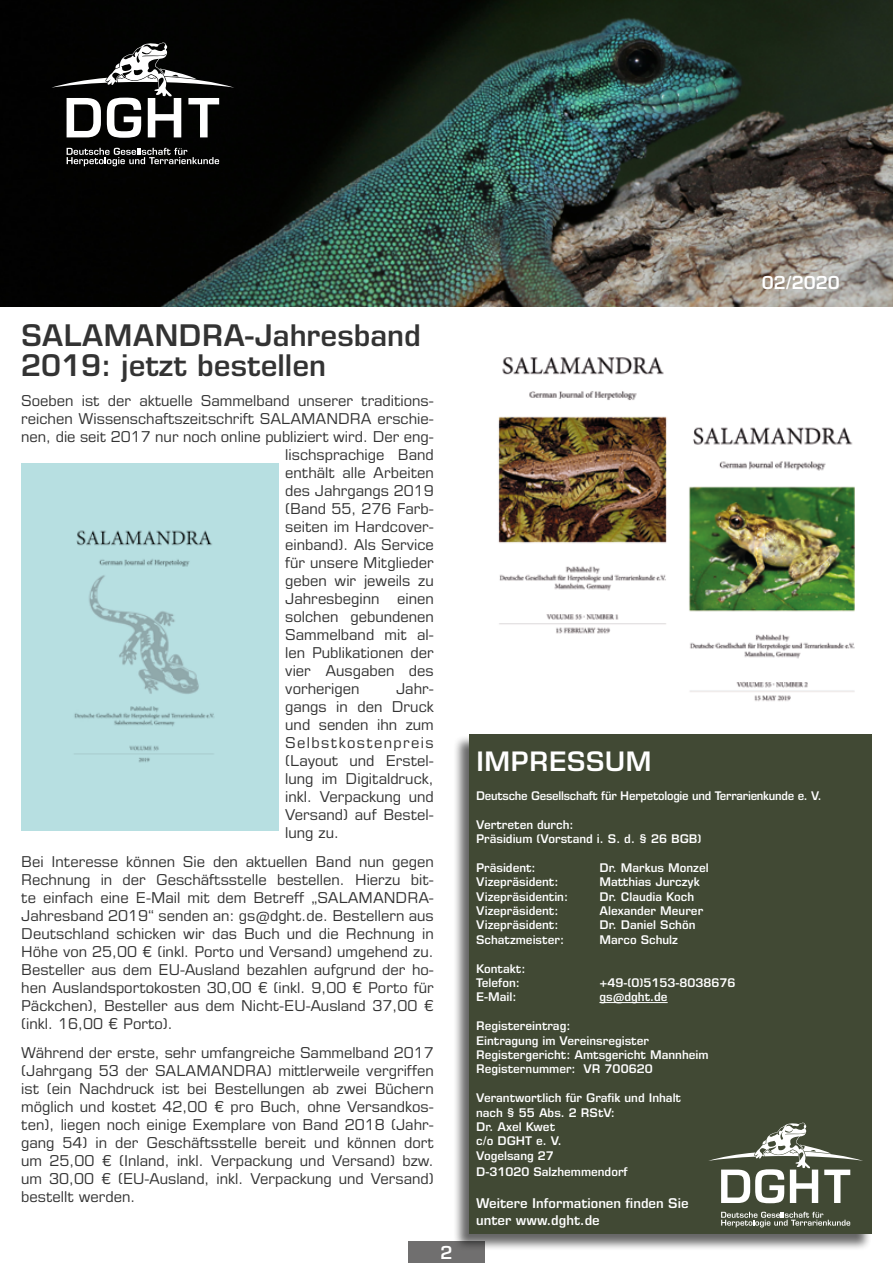
<style>
.page{position:relative;width:893px;height:1263px;background:#fff}
.page>*{position:absolute;margin:0;border:0;box-sizing:border-box;transform-origin:0 0}
.t1{font:600 30px/30px "Eurostile LT Pro";color:#333}
.t2{font:600 27px "Eurostile LT Pro";color:#fff}
.t3{font:600 18px "Eurostile LT Pro";color:#fff}
.t4{font:15px/18px "Eurostile LT Pro";color:#333;text-align:justify}
.t5{font:600 13.5px/16.2px "Eurostile LT Pro";color:#fff}
.t6{font:600 12px/14.4px "Eurostile LT Pro";color:#fff}
.t7{font:600 12px "Eurostile LT Pro";letter-spacing:-.02em;color:#fff}
</style>
<div class="page">
<img style="left:0;top:0;width:893px;height:306px">
<div style="left:408px;top:1242px;width:77px;height:21px;background:#706f6f"></div>
<div style="left:453px;top:734px;width:418px;height:517px;background:#000;opacity:.75"></div>
<div style="left:469px;top:734px;width:403px;height:500px;background:#414934"></div>
<hr style="left:599px;top:1002px;width:69px;height:1px;background:#fff">
<svg style="left:721px;top:1212px;width:129px;height:15px"></svg>
<svg style="left:709px;top:1123px;width:154px;height:80px"></svg>
<img style="left:21px;top:463px;width:257px;height:368px">
<svg style="left:67px;top:148px;width:152px;height:18px;background:#444443"></svg>
<svg style="left:51px;top:43px;width:183px;height:95px"></svg>
<img style="left:498px;top:357px;width:169px;height:277px">
<img style="left:689px;top:427px;width:166px;height:275px">
<h1 class="t1" style="left:21px;top:320px;width:401px">SALAMANDRA-Jahresband<br>2019: jetzt bestellen</h1>
<p class="t4" style="left:21px;top:391px;width:414px">Soeben ist der aktuelle Sammelband unserer traditions-</p>
<p class="t4" style="left:21px;top:409px;width:414px">reichen Wissenschaftszeitschrift SALAMANDRA erschie-</p>
<p class="t4" style="left:21px;top:427px;width:414px">nen, die seit 2017 nur noch online publiziert wird. Der eng-</p>
<p class="t4" style="left:285px;top:445px;width:150px">lischsprachige Band</p>
<p class="t4" style="left:285px;top:463px;width:150px">enthält alle Arbeiten</p>
<p class="t4" style="left:285px;top:481px;width:150px">des Jahrgangs 2019</p>
<p class="t4" style="left:285px;top:499px;width:150px">(Band 55, 276 Farb-</p>
<p class="t4" style="left:285px;top:517px;width:150px">seiten im Hardcover-</p>
<p class="t4" style="left:285px;top:535px;width:150px">einband). Als Service</p>
<p class="t4" style="left:285px;top:553px;width:150px">für unsere Mitglieder</p>
<p class="t4" style="left:285px;top:571px;width:150px">geben wir jeweils zu</p>
<p class="t4" style="left:285px;top:589px;width:150px">Jahresbeginn einen</p>
<p class="t4" style="left:285px;top:607px;width:150px">solchen gebundenen</p>
<p class="t4" style="left:285px;top:625px;width:150px">Sammelband mit al-</p>
<p class="t4" style="left:285px;top:643px;width:150px">len Publikationen der</p>
<p class="t4" style="left:285px;top:661px;width:150px">vier Ausgaben des</p>
<p class="t4" style="left:285px;top:679px;width:76px">vorherigen</p>
<p class="t4" style="left:285px;top:679px;width:150px;text-indent:111px">Jahr&shy;gangs in den Druck und senden ihn zum Selbstkostenpreis (Layout und Erstel&shy;lung im Digitaldruck, inkl. Verpackung und Versand) auf Bestel&shy;lung zu.</p>
<p class="t4" style="left:21px;top:852px;width:414px">Bei Interesse können Sie den aktuellen Band nun gegen Rechnung in der Geschäftsstelle bestellen. Hierzu bit&shy;te einfach eine E-Mail mit dem Betreff „SALAMANDRA-Jahresband 2019“ senden an: gs@dght.de. Bestellern aus Deutschland schicken wir das Buch und die Rechnung in Höhe von 25,00 € (inkl. Porto und Versand) umgehend zu.<br>Besteller aus dem EU-Ausland bezahlen aufgrund der ho&shy;hen Auslandsportokosten 30,00 € (inkl. 9,00 € Porto für Päckchen), Besteller aus dem Nicht-EU-Ausland 37,00 € (inkl. 16,00 € Porto).</p>
<p class="t4" style="left:21px;top:1044px;width:414px">Während der erste, sehr umfangreiche Sammelband 2017 (Jahrgang 53 der SALAMANDRA) mittlerweile vergriffen ist (ein Nachdruck ist bei Bestellungen ab zwei Büchern möglich und kostet 42,00 € pro Buch, ohne Versandkos&shy;ten), liegen noch einige Exemplare von Band 2018 (Jahr&shy;gang 54) in der Geschäftsstelle bereit und können dort um 25,00 € (Inland, inkl. Verpackung und Versand) bzw. um 30,00 € (EU-Ausland, inkl. Verpackung und Versand) bestellt werden.</p>
<p class="t3" style="left:440px;top:1241px;width:14px">2</p>
<p class="t3" style="left:762px;top:272px;width:80px">02/2020</p>
<h2 class="t2" style="left:476px;top:745px;width:177px">IMPRESSUM</h2>
<p class="t7" style="left:476px;top:788px;width:347px">Deutsche Gesellschaft für Herpetologie und Terrarienkunde e. V.</p>
<p class="t6" style="left:476px;top:817px;width:227px">Vertreten durch:<br>Präsidium (Vorstand i. S. d. § 26 BGB)</p>
<p class="t6" style="left:476px;top:860px;width:61px">Präsident:</p>
<p class="t6" style="left:599px;top:860px;width:111px">Dr. Markus Monzel</p>
<p class="t6" style="left:476px;top:874px;width:84px">Vizepräsident:</p>
<p class="t6" style="left:599px;top:874px;width:102px">Matthias Jurczyk</p>
<p class="t6" style="left:476px;top:889px;width:93px">Vizepräsidentin:</p>
<p class="t6" style="left:599px;top:889px;width:96px">Dr. Claudia Koch</p>
<p class="t6" style="left:476px;top:903px;width:84px">Vizepräsident:</p>
<p class="t6" style="left:599px;top:903px;width:105px">Alexander Meurer</p>
<p class="t6" style="left:476px;top:918px;width:84px">Vizepräsident:</p>
<p class="t6" style="left:599px;top:918px;width:97px">Dr. Daniel Schön</p>
<p class="t6" style="left:476px;top:932px;width:89px">Schatzmeister:</p>
<p class="t6" style="left:599px;top:932px;width:80px">Marco Schulz</p>
<p class="t6" style="left:476px;top:961px;width:51px">Kontakt:<br>Telefon:</p>
<p class="t6" style="left:599px;top:975px;width:138px">+49-(0)5153-8038676</p>
<p class="t6" style="left:476px;top:990px;width:42px">E-Mail:</p>
<p class="t6" style="left:599px;top:990px;width:70px">gs@dght.de</p>
<p class="t6" style="left:476px;top:1018px;width:234px">Registereintrag:<br>Eintragung im Vereinsregister<br>Registergericht: Amtsgericht Mannheim<br>Registernummer: VR 700620</p>
<p class="t6" style="left:476px;top:1090px;width:206px">Verantwortlich für Grafik und Inhalt nach § 55 Abs. 2 RStV:<br>Dr. Axel Kwet<br>c/o DGHT e. V.<br>Vogelsang 27</p>
<p class="t6" style="left:476px;top:1164px;width:153px">D-31020 Salzhemmendorf</p>
<p class="t5" style="left:476px;top:1195px;width:214px">Weitere Informationen finden Sie unter www.dght.de</p>
</div>
